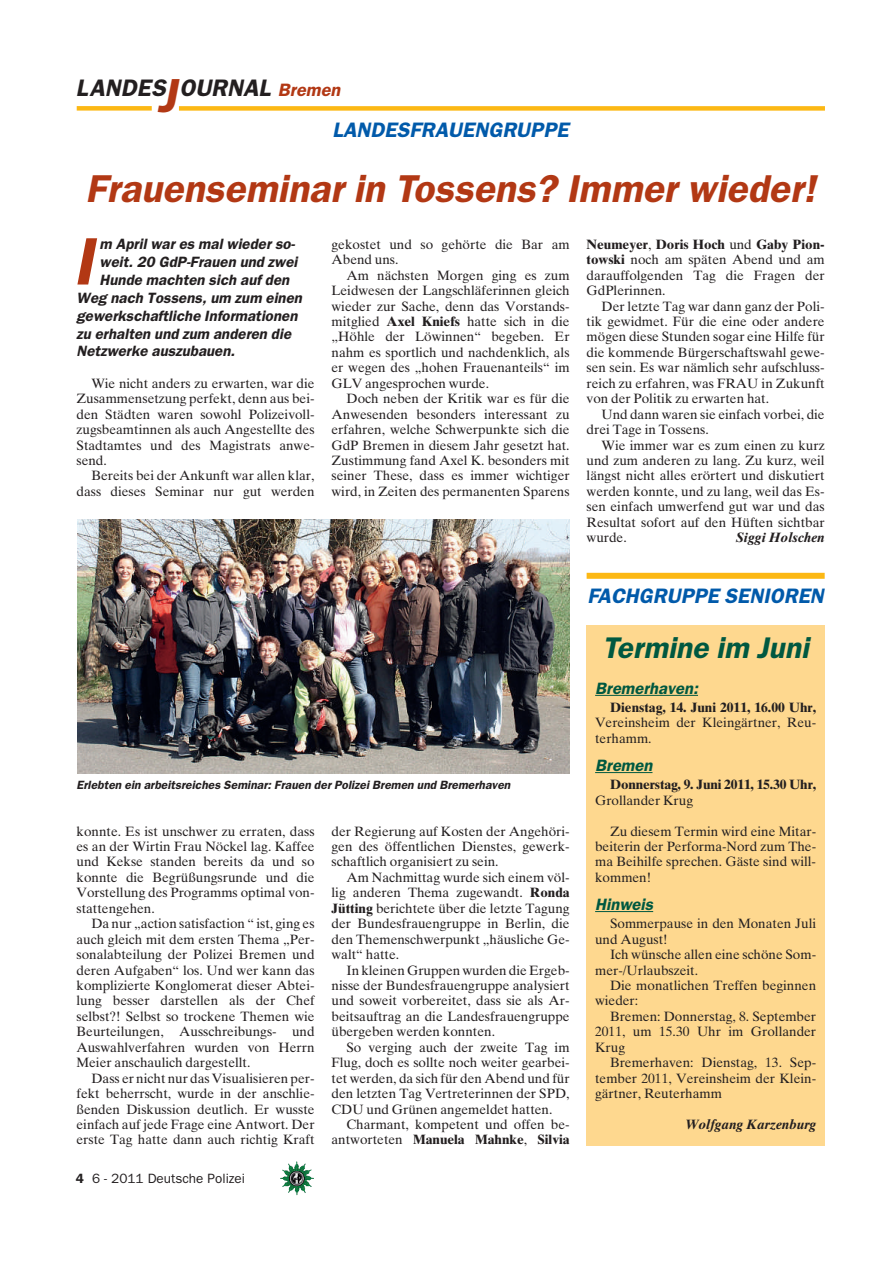
<style>
.page{position:relative;width:893px;height:1263px;background:#fff}
.page>*{position:absolute;margin:0;border:0;box-sizing:border-box;transform-origin:0 0}
.t1{font:67.35px "Franklin Gothic Demi Oblique OV IFMIAB";color:#b23814}
.t2{font:39px "Franklin Gothic Demi Oblique OV IFMIAB";letter-spacing:.005em;color:#b23814}
.t3{font:30px "Franklin Gothic Demi Oblique OV IFMIAB";letter-spacing:.005em;color:#005840}
.t4{font:24px "Franklin Gothic Demi Oblique OV IFMIAB";letter-spacing:.005em;color:#231f20}
.t5{font:21px "Franklin Gothic Demi Oblique OV IFMIAB";letter-spacing:.005em;color:#015aaa}
.t6{font:16.5px "Franklin Gothic Demi Oblique OV IFMIAB";letter-spacing:.005em;color:#005840}
.t7{font:15px "Franklin Gothic Demi Oblique OV IFMIAB";letter-spacing:.005em;color:#231f20}
.t8{font:13.5px/15.5px "Times Ten Roman OV CFMIAB";color:#231f20;text-align:justify}
.t9{font:13.5px "Times Ten Bold OV DFMIAB";color:#231f20}
.t10{font:13.5px "Times Ten Bold Italic OV EFMIAB";color:#231f20}
.t11{font:13.5px "Franklin Gothic Book OV GFMIAB";color:#231f20}
.t12{font:12px "Franklin Gothic Demi Oblique OV IFMIAB";letter-spacing:.005em;color:#231f20}
.s1{font-size:48px;color:#b23814}
.s2{font-size:18px;color:#b23814}
.s3{font-family:"Times Ten Bold OV DFMIAB"}
.s4{font-family:"Franklin Gothic Demi OV FFMIAB"}
.s5{font-family:"Times Ten Roman OV CFMIAB"}
</style>
<div class="page">
<img style="left:282px;top:1163px;width:32px;height:32px">
<div style="left:77px;top:106px;width:75px;height:5px;background:#fcb814"></div>
<div style="left:179px;top:106px;width:646px;height:5px;background:#fcb814"></div>
<img style="left:78px;top:519px;width:492px;height:255px">
<div style="left:587px;top:625px;width:238px;height:521px;background:#fed88f"></div>
<hr style="left:595px;top:695px;width:103px;height:1px;background:#005840">
<hr style="left:595px;top:772px;width:57px;height:1px;background:#005840">
<hr style="left:595px;top:911px;width:58px;height:1px;background:#005840">
<div style="left:587px;top:573px;width:238px;height:6px;background:#fcb814"></div>
<h3 class="t4" style="left:76px;top:79px;width:266px">LANDES<span class="s1">J</span>OURNAL <span class="s2">Bremen</span></h3>
<h3 class="t5" style="left:332px;top:121px;width:238px">LANDESFRAUENGRUPPE</h3>
<h2 class="t2" style="left:85px;top:173px;width:732px">Frauenseminar in Tossens? Immer wieder!</h2>
<h1 class="t1" style="left:73px;top:236px;width:22px">I</h1>
<p class="t7" style="left:100px;top:238px;width:197px">m April war es mal wieder so-</p>
<p class="t7" style="left:100px;top:256px;width:199px">weit. 20 GdP-Frauen und zwei</p>
<p class="t7" style="left:100px;top:274px;width:191px">Hunde machten sich auf den</p>
<p class="t7" style="left:77px;top:292px;width:227px">Weg nach Tossens, um zum einen</p>
<p class="t7" style="left:77px;top:310px;width:222px">gewerkschaftliche Informationen</p>
<p class="t7" style="left:77px;top:328px;width:216px">zu erhalten und zum anderen die</p>
<p class="t7" style="left:77px;top:346px;width:160px">Netzwerke auszubauen.</p>
<p class="t8" style="left:77px;top:377px;width:240px;text-indent:15px">Wie nicht anders zu erwarten, war die Zusammensetzung perfekt, denn aus bei&shy;den Städten waren sowohl Polizeivoll&shy;zugsbeamtinnen als auch Angestellte des Stadtamtes und des Magistrats anwe&shy;send.</p>
<p class="t8" style="left:77px;top:469px;width:240px;text-align:right">Bereits bei der Ankunft war allen klar, dass dieses Seminar nur gut werden</p>
<p class="t8" style="left:332px;top:238px;width:240px">gekostet und so gehörte die Bar am<br>Abend uns.</p>
<p class="t8" style="left:332px;top:269px;width:240px;text-indent:15px">Am nächsten Morgen ging es zum Leidwesen der Langschläferinnen gleich wieder zur Sache, denn das Vorstands&shy;mitglied <span class="s3">Axel Kniefs</span> hatte sich in die „Höhle der Löwinnen“ begeben. Er nahm es sportlich und nachdenklich, als er wegen des „hohen Frauenanteils“ im GLV angesprochen wurde.</p>
<p class="t8" style="left:332px;top:392px;width:240px;text-indent:15px">Doch neben der Kritik war es für die Anwesenden besonders interessant zu erfahren, welche Schwerpunkte sich die GdP Bremen in diesem Jahr gesetzt hat.<br>Zustimmung fand Axel K. besonders mit seiner These, dass es immer wichtiger wird, in Zeiten des permanenten Sparens</p>
<p class="t12" style="left:77px;top:781px;width:435px">Erlebten ein arbeitsreiches Seminar: Frauen der Polizei Bremen und Bremerhaven</p>
<p class="t8" style="left:77px;top:825px;width:240px">konnte. Es ist unschwer zu erraten, dass es an der Wirtin Frau Nöckel lag. Kaffee und Kekse standen bereits da und so konnte die Begrüßungsrunde und die Vorstellung des Programms optimal von&shy;stattengehen.</p>
<p class="t8" style="left:77px;top:917px;width:240px;text-indent:15px">Da nur „action satisfaction “ ist, ging es auch gleich mit dem ersten Thema „Per&shy;sonalabteilung der Polizei Bremen und deren Aufgaben“ los. Und wer kann das komplizierte Konglomerat dieser Abtei&shy;lung besser darstellen als der Chef selbst?! Selbst so trockene Themen wie Beurteilungen, Ausschreibungs- und Auswahlverfahren wurden von Herrn Meier anschaulich dargestellt.</p>
<p class="t8" style="left:77px;top:1072px;width:240px;text-indent:15px">Dass er nicht nur das Visualisieren per&shy;fekt beherrscht, wurde in der anschlie&shy;ßenden Diskussion deutlich. Er wusste einfach auf jede Frage eine Antwort. Der erste Tag hatte dann auch richtig Kraft</p>
<p class="t11" style="left:76px;top:1173px;width:171px"><span class="s4">4</span> 6 - 2011 Deutsche Polizei</p>
<p class="t8" style="left:332px;top:825px;width:240px">der Regierung auf Kosten der Angehöri&shy;gen des öffentlichen Dienstes, gewerk&shy;schaftlich organisiert zu sein.</p>
<p class="t8" style="left:332px;top:871px;width:240px;text-indent:15px">Am Nachmittag wurde sich einem völ&shy;lig anderen Thema zugewandt. <span class="s3">Ronda Jütting</span> berichtete über die letzte Tagung der Bundesfrauengruppe in Berlin, die den Themenschwerpunkt „häusliche Ge&shy;walt“ hatte.</p>
<p class="t8" style="left:332px;top:964px;width:240px;text-indent:15px">In kleinen Gruppen wurden die Ergeb&shy;nisse der Bundesfrauengruppe analysiert und soweit vorbereitet, dass sie als Ar&shy;beitsauftrag an die Landesfrauengruppe übergeben werden konnten.</p>
<p class="t8" style="left:332px;top:1041px;width:240px;text-indent:15px">So verging auch der zweite Tag im Flug, doch es sollte noch weiter gearbei&shy;tet werden, da sich für den Abend und für den letzten Tag Vertreterinnen der SPD, CDU und Grünen angemeldet hatten.</p>
<p class="t8" style="left:346px;top:1118px;width:225px">Charmant, kompetent und offen be-</p>
<p class="t9" style="left:332px;top:1135px;width:240px"><span class="s5">antworteten</span> Manuela Mahnke<span class="s5">,</span> Silvia</p>
<p class="t9" style="left:587px;top:239px;width:240px">Neumeyer<span class="s5">,</span> Doris Hoch <span class="s5">und</span> Gaby Pion-</p>
<p class="t8" style="left:587px;top:253px;width:240px"><span class="s3">towski</span> noch am späten Abend und am darauffolgenden Tag die Fragen der GdPlerinnen.</p>
<p class="t8" style="left:587px;top:300px;width:240px;text-indent:15px">Der letzte Tag war dann ganz der Poli&shy;tik gewidmet. Für die eine oder andere mögen diese Stunden sogar eine Hilfe für die kommende Bürgerschaftswahl gewe&shy;sen sein. Es war nämlich sehr aufschluss&shy;reich zu erfahren, was FRAU in Zukunft von der Politik zu erwarten hat.</p>
<p class="t8" style="left:587px;top:408px;width:240px;text-indent:15px">Und dann waren sie einfach vorbei, die drei Tage in Tossens.</p>
<p class="t8" style="left:587px;top:439px;width:240px;text-indent:15px">Wie immer war es zum einen zu kurz und zum anderen zu lang. Zu kurz, weil längst nicht alles erörtert und diskutiert werden konnte, und zu lang, weil das Es&shy;sen einfach umwerfend gut war und das Resultat sofort auf den Hüften sichtbar wurde.</p>
<p class="t10" style="left:736px;top:532px;width:90px">Siggi Holschen</p>
<h3 class="t5" style="left:587px;top:587px;width:238px">FACHGRUPPE SENIOREN</h3>
<h3 class="t3" style="left:602px;top:636px;width:208px">Termine im Juni</h3>
<p class="t6" style="left:595px;top:682px;width:104px">Bremerhaven:</p>
<p class="t9" style="left:610px;top:702px;width:208px">Dienstag, 14. Juni 2011, 16.00 Uhr,</p>
<p class="t8" style="left:595px;top:717px;width:222px">Vereinsheim der Kleingärtner, Reu&shy;terhamm.</p>
<p class="t6" style="left:595px;top:759px;width:59px">Bremen</p>
<p class="t9" style="left:610px;top:780px;width:208px">Donnerstag, 9. Juni 2011, 15.30 Uhr,</p>
<p class="t8" style="left:595px;top:794px;width:99px">Grollander Krug</p>
<p class="t8" style="left:595px;top:825px;width:223px;text-indent:15px">Zu diesem Termin wird eine Mitar&shy;beiterin der Performa-Nord zum The&shy;ma Beihilfe sprechen. Gäste sind will&shy;kommen!</p>
<p class="t6" style="left:595px;top:898px;width:60px">Hinweis</p>
<p class="t8" style="left:595px;top:917px;width:223px;text-indent:15px">Sommerpause in den Monaten Juli und August!</p>
<p class="t8" style="left:595px;top:948px;width:223px;text-indent:15px">Ich wünsche allen eine schöne Som&shy;mer-/Urlaubszeit.</p>
<p class="t8" style="left:595px;top:979px;width:223px;text-indent:15px">Die monatlichen Treffen beginnen wieder:</p>
<p class="t8" style="left:595px;top:1010px;width:222px;text-indent:15px">Bremen: Donnerstag, 8. September 2011, um 15.30 Uhr im Grollander Krug</p>
<p class="t8" style="left:595px;top:1056px;width:223px;text-indent:15px">Bremerhaven: Dienstag, 13. Sep&shy;tember 2011, Vereinsheim der Klein&shy;gärtner, Reuterhamm</p>
<p class="t10" style="left:686px;top:1119px;width:132px">Wolfgang Karzenburg</p>
</div>
